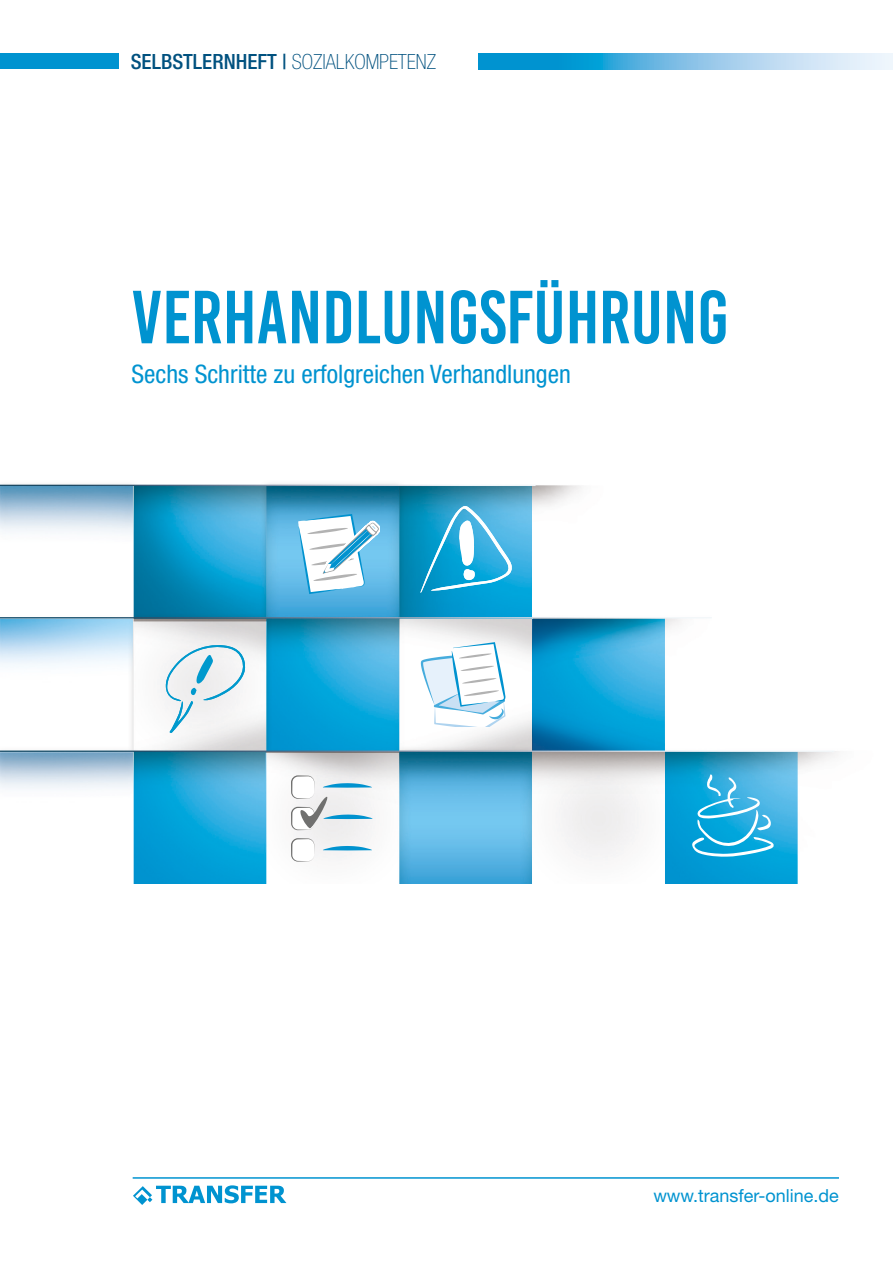
<style>
.page{position:relative;width:893px;height:1263px;background:#fff}
.page>*{position:absolute;margin:0;border:0;box-sizing:border-box;transform-origin:0 0}
.t1{font:75px "Bebas Kai";color:#0093d0}
.t2{font:condensed 25.5px "Helvetica Neue LT Std";color:#0093d0}
.t3{font:500 condensed 21px "Helvetica Neue LT Std";color:#00517f}
.t4{font:18px "Helvetica Neue LT Std";color:#0093d0}
.s1{font-weight:100}
</style>
<div class="page">
<img style="left:0;top:483px;width:838px;height:400px">
<svg style="left:133px;top:1185px;width:153px;height:20px"></svg>
<svg style="left:166px;top:645px;width:79px;height:88px"></svg>
<svg style="left:420px;top:506px;width:93px;height:87px;background:#45b4dc"></svg>
<svg style="left:291px;top:838px;width:23px;height:24px"></svg>
<svg style="left:291px;top:775px;width:81px;height:55px"></svg>
<svg style="left:323px;top:846px;width:49px;height:4px"></svg>
<svg style="left:692px;top:774px;width:82px;height:83px;background:#42b7e3"></svg>
<svg style="left:421px;top:642px;width:84px;height:85px"></svg>
<hr style="left:133px;top:1177px;width:706px;height:2px;background:#0093d0">
<svg style="left:298px;top:511px;width:82px;height:83px"></svg>
<svg style="left:478px;top:54px;width:415px;height:15px;background:#73bfe5"></svg>
<div style="left:0;top:54px;width:118px;height:15px;background:#0093d0"></div>
<p class="t3" style="left:131px;top:49px;width:307px">SELBSTLERNHEFT | <span class="s1">SOZIALKOMPETENZ</span></p>
<h1 class="t1" style="left:131px;top:277px;width:599px">VERHANDLUNGSFÜHRUNG</h1>
<p class="t2" style="left:131px;top:360px;width:441px">Sechs Schritte zu erfolgreichen Verhandlungen</p>
<p class="t4" style="left:653px;top:1184px;width:187px">www.transfer-online.de</p>
</div>
